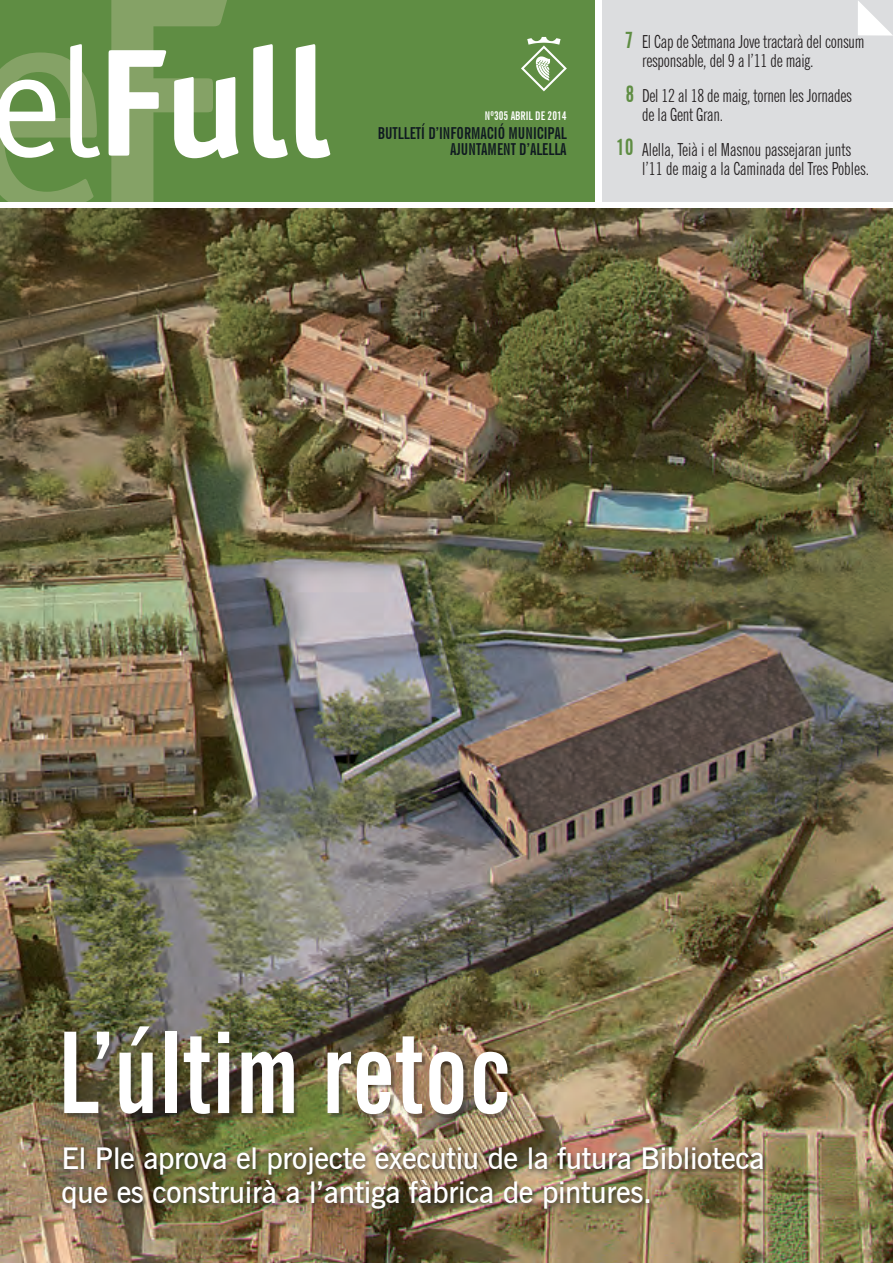
<style>
.page{position:relative;width:893px;height:1263px;background:#fff}
.page>*{position:absolute;margin:0;border:0;box-sizing:border-box;transform-origin:0 0}
.t1{font:700 extra-condensed 112.5px "News Gothic BT";color:#fff}
.t2{font:600 30px/34.5px "News Gothic BT";letter-spacing:-.01em;color:#fff}
.t3{font:700 extra-condensed 22.5px "News Gothic BT";color:#5f8d43}
.t4{font:extra-condensed 18px/19.5px "News Gothic BT";letter-spacing:-.01em;color:#231f20}
.t5{font:700 extra-condensed 16.5px/16.5px "News Gothic BT";color:#101a21;text-align:right}
.t6{font:700 extra-condensed 12px "News Gothic BT";color:#fff}
</style>
<div class="page">
<img style="left:0;top:209px;width:893px;height:1054px">
<div style="left:603px;top:0;width:290px;height:201px;background:#dcdddf"></div>
<svg style="left:858px;top:1px;width:35px;height:35px"></svg>
<div style="left:60px;top:1143px;width:708px;height:72px;background:#231f20;opacity:.75"></div>
<div style="left:66px;top:1028px;width:445px;height:90px;background:#231f20;opacity:.4"></div>
<div style="left:0;top:0;width:594px;height:201px;background:#5f8d43"></div>
<svg style="left:0;top:44px;width:100px;height:157px"></svg>
<svg style="left:109px;top:0;width:129px;height:201px"></svg>
<svg style="left:253px;top:44px;width:35px;height:114px"></svg>
<svg style="left:296px;top:44px;width:34px;height:114px"></svg>
<svg style="left:521px;top:37px;width:46px;height:54px"></svg>
<p class="t6" style="left:485px;top:108px;width:83px">Nº305 ABRIL DE 2014</p>
<p class="t5" style="left:378px;top:125px;width:190px">BUTLLETÍ D’INFORMACIÓ MUNICIPAL<br>AJUNTAMENT d’ALELLA</p>
<p class="t3" style="left:625px;top:26px;width:10px">7</p>
<p class="t3" style="left:625px;top:80px;width:10px">8</p>
<p class="t3" style="left:616px;top:133px;width:19px">10</p>
<p class="t4" style="left:642px;top:31px;width:224px">El Cap de Setmana Jove tractarà del consum responsable, del 9 a l’11 de maig.</p>
<p class="t4" style="left:642px;top:85px;width:211px">Del 12 al 18 de maig, tornen les Jornades de la Gent Gran.</p>
<p class="t4" style="left:642px;top:139px;width:228px">Alella, Teià i el Masnou passejaran junts l’11 de maig a la Caminada del Tres Pobles.</p>
<h1 class="t1" style="left:57px;top:1005px;width:456px">L’últim retoc</h1>
<h2 class="t2" style="left:62px;top:1141px;width:705px">El Ple aprova el projecte executiu de la futura Biblioteca que es construirà a l’antiga fàbrica de pintures.</h2>
</div>
